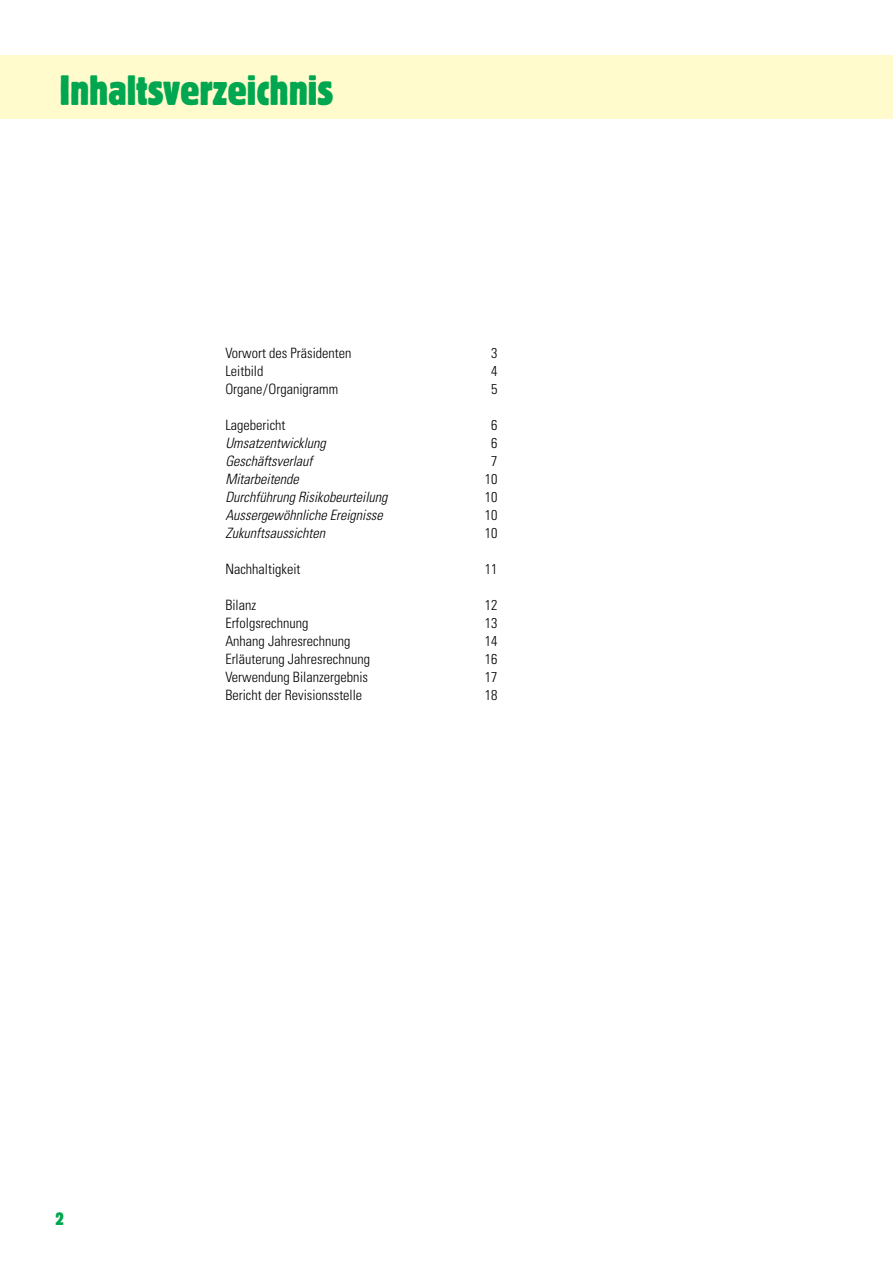
<style>
.page{position:relative;width:893px;height:1263px;background:#fff}
.page>*{position:absolute;margin:0;border:0;box-sizing:border-box;transform-origin:0 0}
.t1{font:condensed 42px "Block Pro";color:#00a650}
.t2{font:condensed 18px "Block Pro";color:#00a650}
.t3{font:300 condensed 14.25px "Univers LT Std";color:#000}
.t4{font:italic 300 condensed 14.25px "Univers LT Std";color:#000}
</style>
<div class="page">
<div style="left:0;top:55px;width:893px;height:64px;background:#fffbcc"></div>
<h1 class="t1" style="left:60px;top:63px;width:275px">Inhaltsverzeichnis</h1>
<p class="t3" style="left:225px;top:344px;width:128px">Vorwort des Präsidenten</p>
<p class="t3" style="left:491px;top:344px;width:8px">3</p>
<p class="t3" style="left:225px;top:362px;width:39px">Leitbild</p>
<p class="t3" style="left:491px;top:362px;width:8px">4</p>
<p class="t3" style="left:225px;top:380px;width:114px">Organe/Organigramm</p>
<p class="t3" style="left:491px;top:380px;width:8px">5</p>
<p class="t3" style="left:225px;top:416px;width:62px">Lagebericht</p>
<p class="t3" style="left:491px;top:416px;width:8px">6</p>
<p class="t4" style="left:225px;top:434px;width:102px">Umsatzentwicklung</p>
<p class="t3" style="left:491px;top:434px;width:8px">6</p>
<p class="t4" style="left:225px;top:452px;width:89px">Geschäftsverlauf</p>
<p class="t3" style="left:491px;top:452px;width:8px">7</p>
<p class="t4" style="left:225px;top:470px;width:75px">Mitarbeitende</p>
<p class="t3" style="left:485px;top:470px;width:14px">10</p>
<p class="t4" style="left:225px;top:488px;width:164px">Durchführung Risikobeurteilung</p>
<p class="t3" style="left:485px;top:488px;width:14px">10</p>
<p class="t4" style="left:225px;top:506px;width:159px">Aussergewöhnliche Ereignisse</p>
<p class="t3" style="left:485px;top:506px;width:14px">10</p>
<p class="t4" style="left:225px;top:524px;width:101px">Zukunftsaussichten</p>
<p class="t3" style="left:485px;top:524px;width:14px">10</p>
<p class="t3" style="left:225px;top:560px;width:77px">Nachhaltigkeit</p>
<p class="t3" style="left:485px;top:560px;width:14px">11</p>
<p class="t3" style="left:225px;top:596px;width:32px">Bilanz</p>
<p class="t3" style="left:485px;top:596px;width:14px">12</p>
<p class="t3" style="left:225px;top:614px;width:85px">Erfolgsrechnung</p>
<p class="t3" style="left:485px;top:614px;width:14px">13</p>
<p class="t3" style="left:225px;top:632px;width:127px">Anhang Jahresrechnung</p>
<p class="t3" style="left:485px;top:632px;width:14px">14</p>
<p class="t3" style="left:225px;top:650px;width:146px">Erläuterung Jahresrechnung</p>
<p class="t3" style="left:485px;top:650px;width:14px">16</p>
<p class="t3" style="left:225px;top:668px;width:144px">Verwendung Bilanzergebnis</p>
<p class="t3" style="left:485px;top:668px;width:14px">17</p>
<p class="t3" style="left:225px;top:686px;width:138px">Bericht der Revisionsstelle</p>
<p class="t3" style="left:485px;top:686px;width:14px">18</p>
<p class="t2" style="left:55px;top:1207px;width:10px">2</p>
</div>
